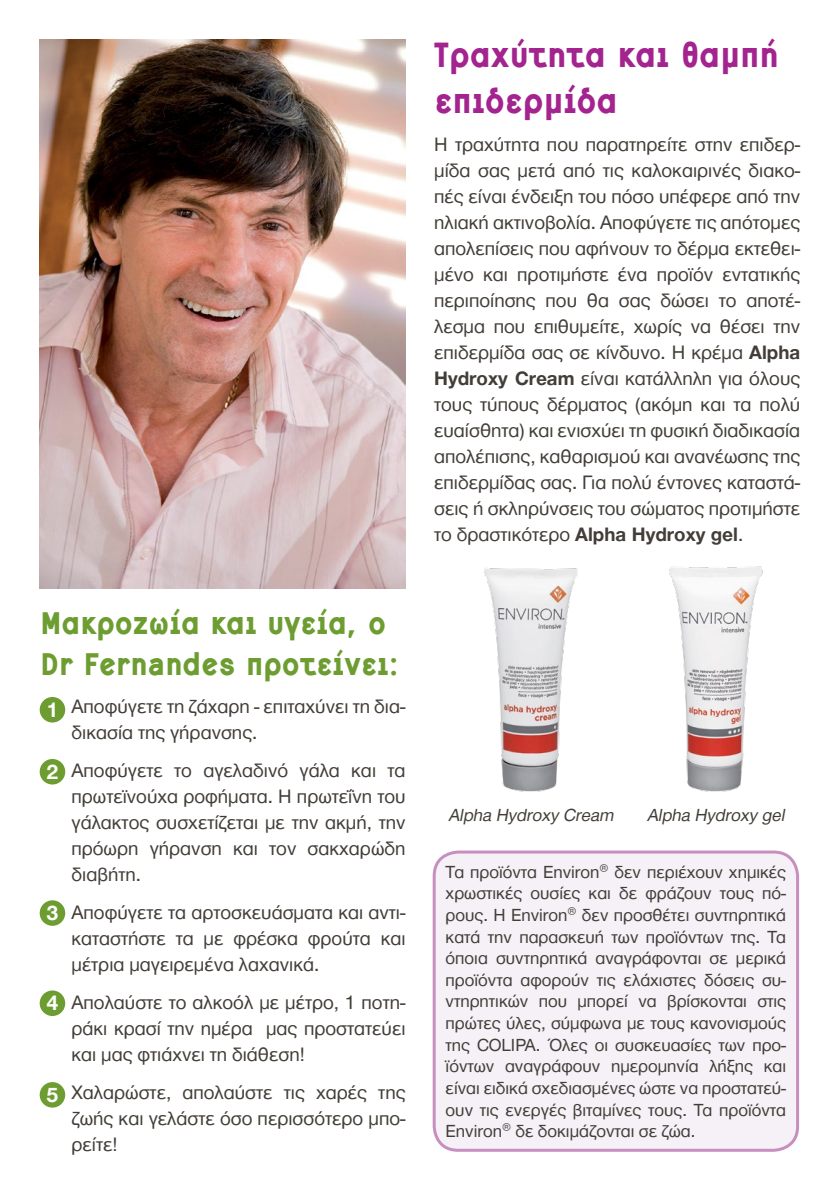
<style>
.page{position:relative;width:840px;height:1191px;background:#fff}
.page>*{position:absolute;margin:0;border:0;box-sizing:border-box;transform-origin:0 0}
.t1{font:800 38px/45.6px "CF Sans";color:#a3238f}
.t2{font:800 34px/40.8px "CF Sans";color:#6d9d31}
.t3{font:700 22px "Helvetica Neue Greek";color:#fff}
.t4{font:20px/26px "Helvetica Neue Greek";color:#423d37;text-align:justify}
.t5{font:18px/21.6px "Helvetica Neue Greek";color:#423d37;text-align:justify}
.t6{font:italic 18px "Helvetica Neue Greek";color:#423d37}
.s1{font-weight:700}
</style>
<div class="page">
<div style="left:434px;top:852px;width:363px;height:298px;background:#f6f0f7;border-radius:24px"></div>
<div style="left:432px;top:850px;width:366px;height:301px;border:3px solid #c78fbf;border-radius:24px"></div>
<img style="left:40px;top:40px;width:365px;height:548px">
<img style="left:484px;top:568px;width:94px;height:224px">
<img style="left:669px;top:566px;width:94px;height:226px">
<div style="left:40px;top:697px;width:25px;height:25px;background:#6d9d31;border-radius:50%"></div>
<div style="left:40px;top:759px;width:25px;height:25px;background:#6d9d31;border-radius:50%"></div>
<div style="left:40px;top:900px;width:25px;height:25px;background:#6d9d31;border-radius:50%"></div>
<div style="left:40px;top:990px;width:25px;height:26px;background:#6d9d31;border-radius:50%"></div>
<div style="left:40px;top:1082px;width:25px;height:25px;background:#6d9d31;border-radius:50%"></div>
<h2 class="t2" style="left:40px;top:604px;width:361px">Μακροζωία και υγεία, ο<br>Dr Fernandes προτείνει:</h2>
<p class="t3" style="left:47px;top:698px;width:13px">1</p>
<p class="t3" style="left:47px;top:760px;width:13px">2</p>
<p class="t3" style="left:47px;top:901px;width:13px">3</p>
<p class="t3" style="left:47px;top:991px;width:13px">4</p>
<p class="t3" style="left:47px;top:1083px;width:13px">5</p>
<p class="t4" style="left:71px;top:693px;width:335px">Αποφύγετε τη ζάχαρη - επιταχύνει τη δια&shy;δικασία της γήρανσης.</p>
<p class="t4" style="left:71px;top:757px;width:335px">Αποφύγετε το αγελαδινό γάλα και τα πρωτεϊνούχα ροφήματα. H πρωτεΐνη του γάλακτος συσχετίζεται με την ακμή, την πρόωρη γήρανση και τον σακχαρώδη διαβήτη.</p>
<p class="t4" style="left:71px;top:899px;width:335px">Αποφύγετε τα αρτοσκευάσματα και αντι&shy;καταστήστε τα με φρέσκα φρούτα και μέτρια μαγειρεμένα λαχανικά.</p>
<p class="t4" style="left:71px;top:989px;width:335px">Απολαύστε το αλκοόλ με μέτρο, 1 ποτη&shy;ράκι κρασί την ημέρα μας προστατεύει και μας φτιάχνει τη διάθεση!</p>
<p class="t4" style="left:71px;top:1079px;width:335px">Χαλαρώστε, απολαύστε τις χαρές της ζωής και γελάστε όσο περισσότερο μπο&shy;ρείτε!</p>
<h1 class="t1" style="left:434px;top:33px;width:345px">Τραχύτητα και θαμπή επιδερμίδα</h1>
<p class="t4" style="left:434px;top:131px;width:367px">Η τραχύτητα που παρατηρείτε στην επιδερ&shy;μίδα σας μετά από τις καλοκαιρινές διακο&shy;πές είναι ένδειξη του πόσο υπέφερε από την ηλιακή ακτινοβολία. Αποφύγετε τις απότομες απολεπίσεις που αφήνουν το δέρμα εκτεθει&shy;μένο και προτιμήστε ένα προϊόν εντατικής περιποίησης που θα σας δώσει το αποτέ&shy;λεσμα που επιθυμείτε, χωρίς να θέσει την επιδερμίδα σας σε κίνδυνο. Η κρέμα <span class="s1">Alpha Hydroxy Cream</span> είναι κατάλληλη για όλους τους τύπους δέρματος (ακόμη και τα πολύ ευαίσθητα) και ενισχύει τη φυσική διαδικασία απολέπισης, καθαρισμού και ανανέωσης της επιδερμίδας σας. Για πολύ έντονες καταστά&shy;σεις ή σκληρύνσεις του σώματος προτιμήστε το δραστικότερο <span class="s1">Alpha Hydroxy gel</span>.</p>
<p class="t6" style="left:448px;top:805px;width:170px">Alpha Hydroxy Cream</p>
<p class="t6" style="left:646px;top:805px;width:142px">Alpha Hydroxy gel</p>
<p class="t5" style="left:445px;top:861px;width:342px">Τα προϊόντα Environ® δεν περιέχουν χημικές χρωστικές ουσίες και δε φράζουν τους πό&shy;ρους. Η Environ® δεν προσθέτει συντηρητικά κατά την παρασκευή των προϊόντων της. Τα όποια συντηρητικά αναγράφονται σε μερικά προϊόντα αφορούν τις ελάχιστες δόσεις συ&shy;ντηρητικών που μπορεί να βρίσκονται στις πρώτες ύλες, σύμφωνα με τους κανονισμούς της COLIPA. Όλες οι συσκευασίες των προ&shy;ϊόντων αναγράφουν ημερομηνία λήξης και είναι ειδικά σχεδιασμένες ώστε να προστατεύ&shy;ουν τις ενεργές βιταμίνες τους. Τα προϊόντα Environ® δε δοκιμάζονται σε ζώα.</p>
</div>
